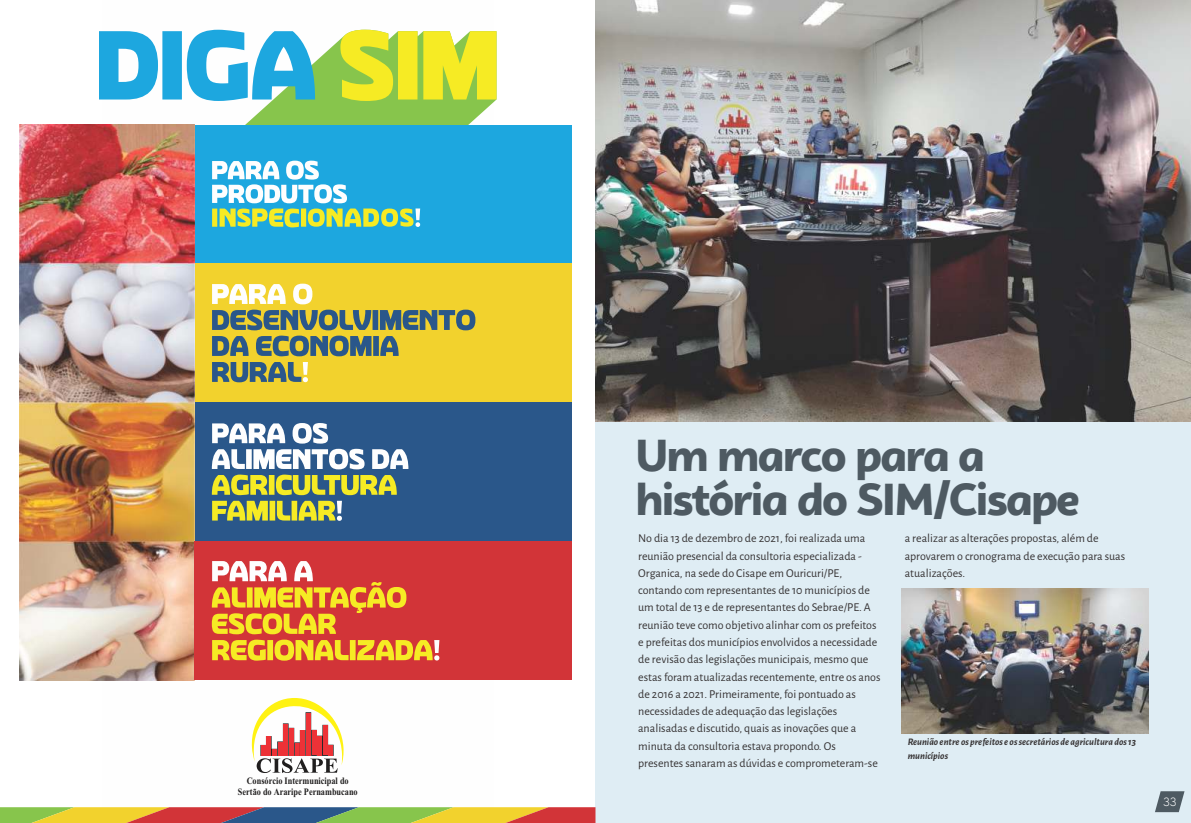
<style>
.page{position:relative;width:1191px;height:823px;background:#fff}
.page>*{position:absolute;margin:0;border:0;box-sizing:border-box;transform-origin:0 0}
.t1{font:900 44.6px/44px "Campuni";letter-spacing:-.04em;color:#4e5a62}
.t2{font:12px/17.3px "Alegreya Sans";color:#373435}
.t3{font:300 12px "MADETOMMY";color:#fefefe}
.t4{font:italic 700 10px/14.4px "Alegreya Sans";color:#373435}
.t5{font:700 9.8px/10.8px "Times New Roman";color:#201e1e;text-align:center;scale:.85 1}
</style>
<div class="page">
<div style="left:595px;top:0;width:596px;height:822px;background:#dfedf4"></div>
<img style="left:902px;top:588px;width:246px;height:145px">
<svg style="left:0;top:807px;width:595px;height:15px"></svg>
<svg style="left:246px;top:39px;width:249px;height:85px;fill:#87c54c"></svg>
<svg style="left:99px;top:30px;width:216px;height:71px"></svg>
<svg style="left:340px;top:30px;width:156px;height:71px"></svg>
<svg style="left:251px;top:698px;width:93px;height:74px"></svg>
<div style="left:194px;top:124px;width:378px;height:139px;background:#1da7df"></div>
<div style="left:194px;top:263px;width:378px;height:139px;background:#f2d22d"></div>
<div style="left:194px;top:402px;width:378px;height:139px;background:#2a578a"></div>
<img style="left:19px;top:124px;width:175px;height:556px">
<div style="left:194px;top:541px;width:378px;height:139px;background:#d23438"></div>
<svg style="left:212px;top:283px;width:263px;height:73px"></svg>
<svg style="left:212px;top:362px;width:96px;height:20px"></svg>
<svg style="left:212px;top:423px;width:196px;height:97px"></svg>
<svg style="left:212px;top:561px;width:227px;height:99px"></svg>
<svg style="left:1155px;top:791px;width:29px;height:20px"></svg>
<svg style="left:212px;top:160px;width:208px;height:67px"></svg>
<img style="left:595px;top:0;width:596px;height:421px">
<p class="t5" style="left:238px;top:776px;width:142px">Consórcio Intermunicipal do<br>Sertão do Araripe Pernambucano</p>
<h1 class="t1" style="left:635px;top:437px;width:446px">Um marco para a história do SIM/Cisape</h1>
<p class="t2" style="left:638px;top:529px;width:244px">No dia 13 de dezembro de 2021, foi realizada uma reunião presencial da consultoria especializada - Organica, na sede do Cisape em Ouricuri/PE, contando com representantes de 10 municípios de um total de 13 e de representantes do Sebrae/PE. A reunião teve como objetivo alinhar com os prefeitos e prefeitas dos municípios envolvidos a necessidade de revisão das legislações municipais, mesmo que estas foram atualizadas recentemente, entre os anos de 2016 a 2021. Primeiramente, foi pontuado as necessidades de adequação das legislações analisadas e discutido, quais as inovações que a minuta da consultoria estava propondo. Os presentes sanaram as dúvidas e comprometeram-se</p>
<p class="t2" style="left:904px;top:529px;width:222px">a realizar as alterações propostas, além de aprovarem o cronograma de execução para suas atualizações.</p>
<p class="t4" style="left:907px;top:734px;width:230px">Reunião entre os prefeitos e os secretários de agricultura dos 13 municípios</p>
<p class="t3" style="left:1163px;top:797px;width:15px">33</p>
</div>
